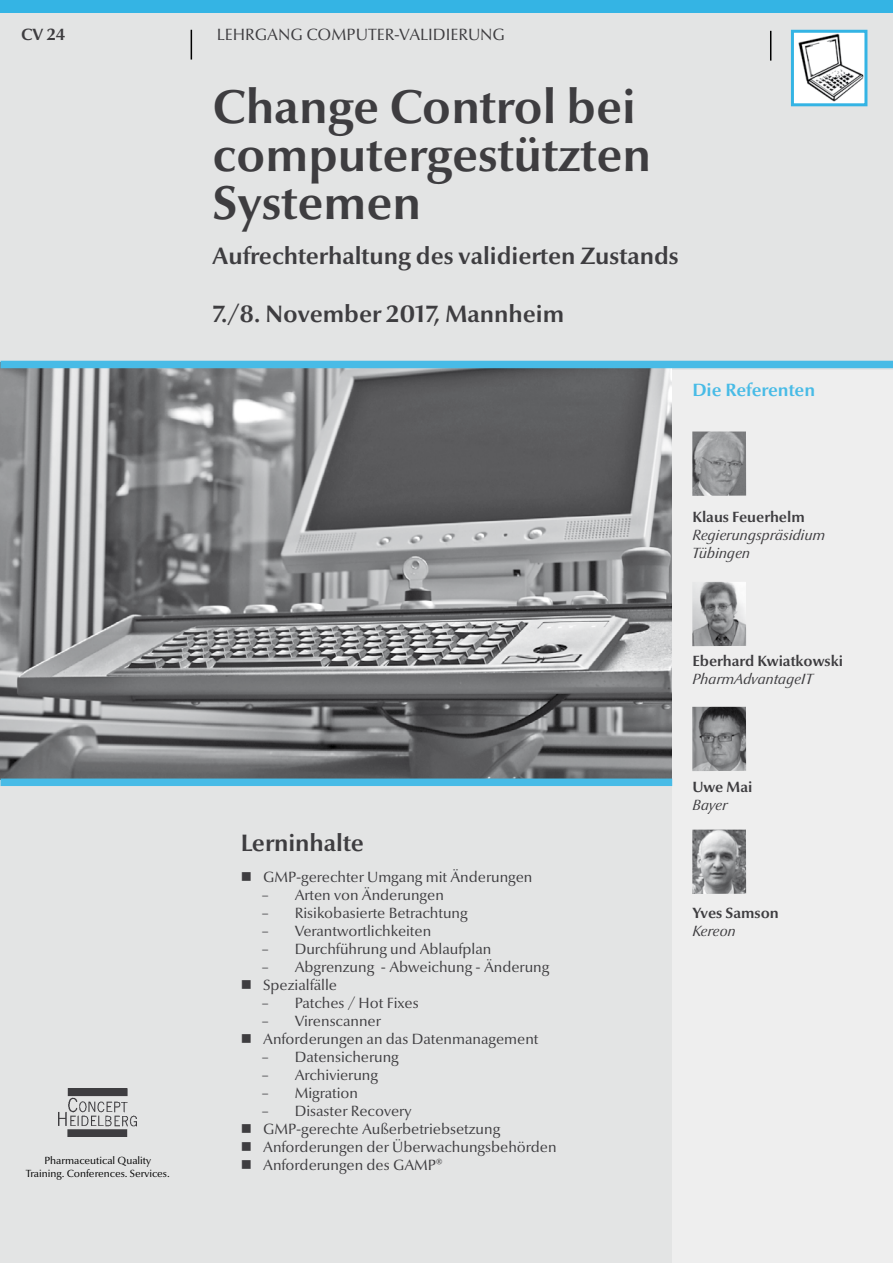
<style>
.page{position:relative;width:893px;height:1263px;background:#fff}
.page>*{position:absolute;margin:0;border:0;box-sizing:border-box;transform-origin:0 0}
.t1{font:700 48px/48px "Optima Nova LT";color:#3e3d40}
.t2{font:700 24px "Optima Nova LT";color:#3e3d40}
.t3{font:700 18px "Optima Nova LT";color:#48bbe6}
.t4{font:16.5px "Optima Nova LT";color:#3e3d40}
.t5{font:700 16.5px "Optima Nova LT";color:#3e3d40}
.t6{font:15px/18px "Optima Nova LT";color:#3e3d40}
.t7{font:italic 15px/18px "Optima Nova LT";color:#3e3d40}
.t8{font:700 15px "Optima Nova LT";color:#3e3d40}
.t9{font:10.5px/12.6px "Optima Nova LT";color:#000;text-align:center}
</style>
<div class="page">
<div style="left:0;top:13px;width:893px;height:1250px;background:#e3e4e4"></div>
<img style="left:0;top:363px;width:672px;height:416px">
<div style="left:0;top:0;width:893px;height:13px;background:#34b4e4"></div>
<img style="left:795px;top:34px;width:68px;height:68px">
<div style="left:791px;top:30px;width:76px;height:76px;border:3px solid #34b4e4"></div>
<img style="left:59px;top:1089px;width:78px;height:47px">
<div style="left:1px;top:361px;width:892px;height:7px;background:#48bbe6"></div>
<div style="left:1px;top:778px;width:671px;height:8px;background:#48bbe6"></div>
<div style="left:672px;top:370px;width:221px;height:893px;background:#eee"></div>
<hr style="left:191px;top:30px;width:1px;height:30px;background:#000">
<hr style="left:770px;top:31px;width:1px;height:30px;background:#000">
<img style="left:692px;top:431px;width:54px;height:65px">
<img style="left:692px;top:582px;width:54px;height:64px">
<img style="left:692px;top:707px;width:54px;height:64px">
<img style="left:692px;top:830px;width:54px;height:64px">
<p class="t5" style="left:21px;top:25px;width:46px">CV 24</p>
<p class="t4" style="left:217px;top:25px;width:290px">LEHRGANG COMPUTER-VALIDIERUNG</p>
<h1 class="t1" style="left:213px;top:84px;width:440px">Change Control bei computergestützten<br>Systemen</h1>
<h2 class="t2" style="left:213px;top:242px;width:468px">Aufrechterhaltung des validierten Zustands</h2>
<h2 class="t2" style="left:213px;top:300px;width:353px">7./8. November 2017, Mannheim</h2>
<p class="t3" style="left:692px;top:380px;width:124px">Die Referenten</p>
<p class="t9" style="left:26px;top:1154px;width:146px">Pharmaceutical Quality<br>Training. Conferences. Services.</p>
<h2 class="t2" style="left:241px;top:829px;width:125px">Lerninhalte</h2>
<p class="t6" style="left:263px;top:868px;width:271px">GMP-gerechter Umgang mit Änderungen</p>
<p class="t6" style="left:262px;top:886px;width:184px">– Arten von Änderungen</p>
<p class="t6" style="left:262px;top:904px;width:208px">– Risikobasierte Betrachtung</p>
<p class="t6" style="left:262px;top:922px;width:171px">– Verantwortlichkeiten</p>
<p class="t6" style="left:262px;top:940px;width:231px">– Durchführung und Ablaufplan</p>
<p class="t6" style="left:262px;top:958px;width:289px">– Abgrenzung - Abweichung - Änderung<br>Spezialfälle</p>
<p class="t6" style="left:262px;top:994px;width:159px">– Patches / Hot Fixes</p>
<p class="t6" style="left:262px;top:1012px;width:278px">– Virenscanner<br>Anforderungen an das Datenmanagement</p>
<p class="t6" style="left:262px;top:1048px;width:139px">– Datensicherung</p>
<p class="t6" style="left:262px;top:1066px;width:118px">– Archivierung</p>
<p class="t6" style="left:262px;top:1084px;width:98px">– Migration</p>
<p class="t6" style="left:262px;top:1102px;width:296px">– Disaster Recovery<br>GMP-gerechte Außerbetriebsetzung<br>Anforderungen der Überwachungsbehörden<br>Anforderungen des GAMP®</p>
<p class="t8" style="left:692px;top:508px;width:114px">Klaus Feuerhelm</p>
<p class="t7" style="left:692px;top:526px;width:135px">Regierungspräsidium<br>Tübingen</p>
<p class="t8" style="left:692px;top:652px;width:152px">Eberhard Kwiatkowski</p>
<p class="t7" style="left:692px;top:670px;width:122px">PharmAdvantageIT</p>
<p class="t8" style="left:692px;top:778px;width:62px">Uwe Mai</p>
<p class="t7" style="left:692px;top:796px;width:37px">Bayer</p>
<p class="t8" style="left:692px;top:904px;width:88px">Yves Samson</p>
<p class="t7" style="left:692px;top:922px;width:45px">Kereon</p>
</div>
